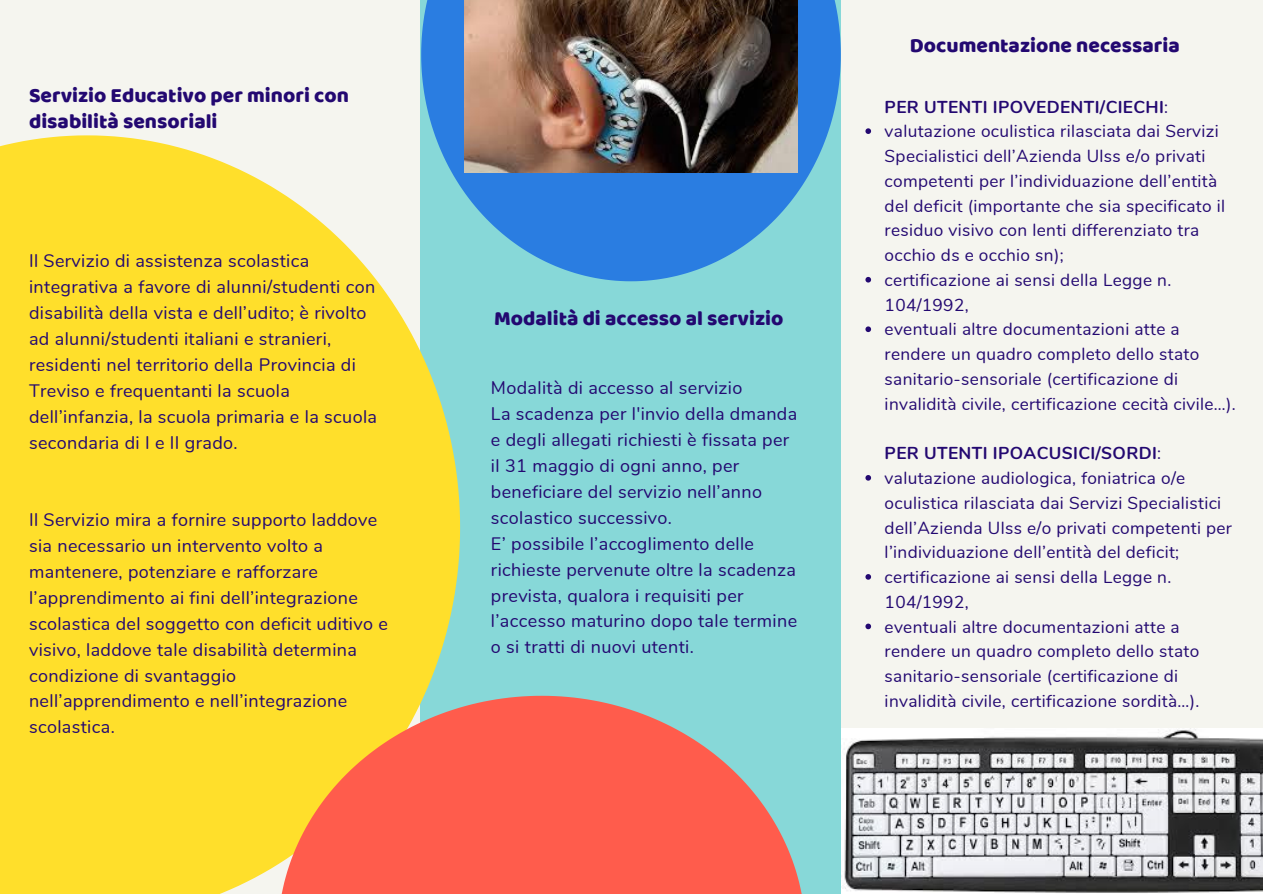
<style>
.page{position:relative;width:1263px;height:894px;background:#fff}
.page>*{position:absolute;margin:0;border:0;box-sizing:border-box;transform-origin:0 0}
.t1{font:21px/25.8px "Baloo";color:#230871}
.t2{font:18px/25.8px "Nunito";letter-spacing:.02em;color:#230871}
.t3{font:17.25px/24.8px "Nunito";letter-spacing:.02em;color:#230871}
.t4{font:700 17.25px "Nunito";letter-spacing:.02em;color:#230871}
.s1{font-weight:400}
</style>
<div class="page">
<div style="left:0;top:0;width:1263px;height:893px;background:#f5f5ef"></div>
<div style="left:421px;top:0;width:420px;height:893px;background:#87d8d8"></div>
<svg style="left:0;top:135px;width:460px;height:758px;background:#fbe03c"></svg>
<svg style="left:278px;top:695px;width:524px;height:198px;background:#ee7c5b"></svg>
<svg style="left:865px;top:128px;width:6px;height:6px"></svg>
<svg style="left:865px;top:277px;width:6px;height:5px"></svg>
<svg style="left:865px;top:326px;width:6px;height:6px"></svg>
<svg style="left:865px;top:475px;width:6px;height:5px"></svg>
<svg style="left:865px;top:574px;width:6px;height:5px"></svg>
<svg style="left:865px;top:623px;width:6px;height:6px"></svg>
<svg style="left:421px;top:0;width:420px;height:281px;fill:#2a7de1"></svg>
<img style="left:464px;top:0;width:333px;height:172px">
<img style="left:841px;top:728px;width:422px;height:164px">
<p class="t1" style="left:29px;top:82px;width:321px">Servizio Educativo per minori con disabilità sensoriali</p>
<p class="t2" style="left:29px;top:248px;width:349px">Il Servizio di assistenza scolastica integrativa a favore di alunni/studenti con disabilità della vista e dell’udito; è rivolto ad alunni/studenti italiani e stranieri, residenti nel territorio della Provincia di Treviso e frequentanti la scuola dell’infanzia, la scuola primaria e la scuola secondaria di I e II grado.</p>
<p class="t2" style="left:29px;top:507px;width:360px">Il Servizio mira a fornire supporto laddove sia necessario un intervento volto a mantenere, potenziare e rafforzare l’apprendimento ai fini dell’integrazione scolastica del soggetto con deficit uditivo e visivo, laddove tale disabilità determina condizione di svantaggio nell’apprendimento e nell’integrazione scolastica.</p>
<p class="t1" style="left:494px;top:305px;width:291px">Modalità di accesso al servizio</p>
<p class="t2" style="left:491px;top:375px;width:253px">Modalità di accesso al servizio</p>
<p class="t2" style="left:491px;top:401px;width:308px">La scadenza per l'invio della dmanda e degli allegati richiesti è fissata per il 31 maggio di ogni anno, per beneficiare del servizio nell’anno scolastico successivo.</p>
<p class="t2" style="left:491px;top:530px;width:308px">E’ possibile l’accoglimento delle richieste pervenute oltre la scadenza prevista, qualora i requisiti per l’accesso maturino dopo tale termine o si tratti di nuovi utenti.</p>
<p class="t1" style="left:910px;top:31px;width:271px">Documentazione necessaria</p>
<p class="t4" style="left:885px;top:95px;width:285px">PER UTENTI IPOVEDENTI/CIECHI<span class="s1">:</span></p>
<p class="t3" style="left:885px;top:119px;width:342px">valutazione oculistica rilasciata dai Servizi Specialistici dell’Azienda Ulss e/o privati competenti per l’individuazione dell’entità del deficit (importante che sia specificato il residuo visivo con lenti differenziato tra occhio ds e occhio sn);</p>
<p class="t3" style="left:885px;top:268px;width:288px">certificazione ai sensi della Legge n.<br>104/1992,</p>
<p class="t3" style="left:885px;top:317px;width:353px">eventuali altre documentazioni atte a rendere un quadro completo dello stato sanitario-sensoriale (certificazione di invalidità civile, certificazione cecità civile…).</p>
<p class="t4" style="left:885px;top:441px;width:278px">PER UTENTI IPOACUSICI/SORDI<span class="s1">:</span></p>
<p class="t3" style="left:885px;top:466px;width:349px">valutazione audiologica, foniatrica o/e oculistica rilasciata dai Servizi Specialistici dell’Azienda Ulss e/o privati competenti per l’individuazione dell’entità del deficit;</p>
<p class="t3" style="left:885px;top:565px;width:288px">certificazione ai sensi della Legge n.<br>104/1992,</p>
<p class="t3" style="left:885px;top:614px;width:316px">eventuali altre documentazioni atte a rendere un quadro completo dello stato sanitario-sensoriale (certificazione di invalidità civile, certificazione sordità…).</p>
</div>
